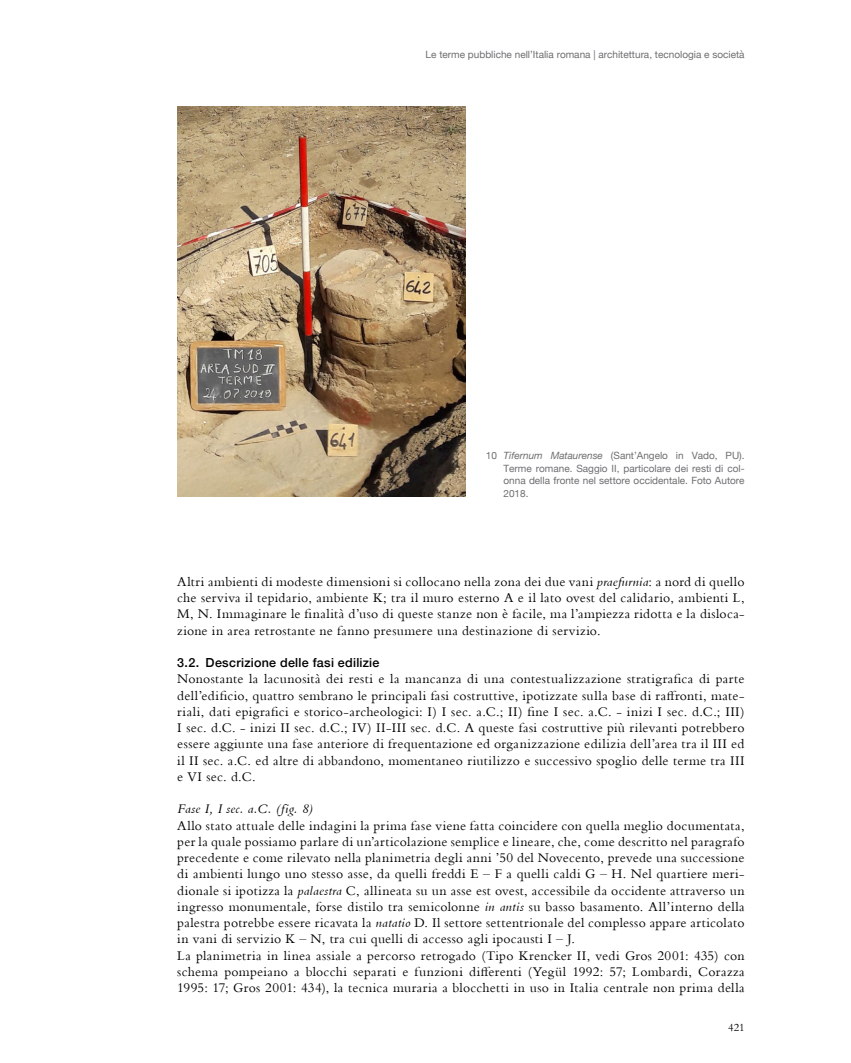
<style>
.page{position:relative;width:851px;height:1063px;background:#fff}
.page>*{position:absolute;margin:0;border:0;box-sizing:border-box;transform-origin:0 0}
.t1{font:13.75px/16.2px "Bembo Std";letter-spacing:.025em;color:#000;text-align:justify}
.t2{font:italic 13.75px "Bembo";letter-spacing:.015em;color:#000}
.t3{font:500 12.5px "Helvetica Neue";letter-spacing:.025em;color:#000}
.t4{font:11.25px "Bembo Std";color:#000}
.t5{font:10px/12.5px "Helvetica Neue";color:#6d6e71;text-align:justify}
.s1{font-style:italic}
.s2{font-family:"Bembo";font-style:italic}
</style>
<div class="page">
<img style="left:177px;top:106px;width:288px;height:391px">
<p class="t5" style="left:425px;top:49px;width:320px">Le terme pubbliche nell’Italia romana | architettura, tecnologia e società</p>
<p class="t5" style="left:503px;top:450px;width:242px;text-indent:-18px">10 <span class="s1">Tifernum Mataurense</span> (Sant’Angelo in Vado, PU).<br>Terme romane. Saggio II, particolare dei resti di col&shy;onna della fronte nel settore occidentale. Foto Autore 2018.</p>
<p class="t1" style="left:177px;top:573px;width:568px">Altri ambienti di modeste dimensioni si collocano nella zona dei due vani <span class="s2">praefurnia</span>: a nord di quello che serviva il tepidario, ambiente K; tra il muro esterno A e il lato ovest del calidario, ambienti L, M, N. Immaginare le finalità d’uso di queste stanze non è facile, ma l’ampiezza ridotta e la disloca&shy;zione in area retrostante ne fanno presumere una destinazione di servizio.</p>
<p class="t3" style="left:177px;top:653px;width:204px">3.2. Descrizione delle fasi edilizie</p>
<p class="t1" style="left:177px;top:671px;width:568px">Nonostante la lacunosità dei resti e la mancanza di una contestualizzazione stratigrafica di parte dell’edificio, quattro sembrano le principali fasi costruttive, ipotizzate sulla base di raffronti, mate&shy;riali, dati epigrafici e storico-archeologici: I) I sec. a.C.; II) fine I sec. a.C. - inizi I sec. d.C.; III)<br>I sec. d.C. - inizi II sec. d.C.; IV) II-III sec. d.C. A queste fasi costruttive più rilevanti potrebbero essere aggiunte una fase anteriore di frequentazione ed organizzazione edilizia dell’area tra il III ed il II sec. a.C. ed altre di abbandono, momentaneo riutilizzo e successivo spoglio delle terme tra III e VI sec. d.C.</p>
<p class="t2" style="left:177px;top:801px;width:137px">Fase I, I sec. a.C. (fig. 8)</p>
<p class="t1" style="left:177px;top:817px;width:568px;text-align:left">Allo stato attuale delle indagini la prima fase viene fatta coincidere con quella meglio documentata, per la quale possiamo parlare di un’articolazione semplice e lineare, che, come descritto nel paragrafo precedente e come rilevato nella planimetria degli anni ’50 del Novecento, prevede una successione di ambienti lungo uno stesso asse, da quelli freddi E – F a quelli caldi G – H. Nel quartiere meri&shy;dionale si ipotizza la <span class="s2">palaestra</span> C, allineata su un asse est ovest, accessibile da occidente attraverso un ingresso monumentale, forse distilo tra semicolonne <span class="s2">in antis</span> su basso basamento. All’interno della palestra potrebbe essere ricavata la <span class="s2">natatio</span> D. Il settore settentrionale del complesso appare articolato in vani di servizio K – N, tra cui quelli di accesso agli ipocausti I – J.<br>La planimetria in linea assiale a percorso retrogado (Tipo Krencker II, vedi Gros 2001: 435) con schema pompeiano a blocchi separati e funzioni differenti (Yegül 1992: 57; Lombardi, Corazza 1995: 17; Gros 2001: 434), la tecnica muraria a blocchetti in uso in Italia centrale non prima della</p>
<p class="t4" style="left:728px;top:1021px;width:18px">421</p>
</div>
